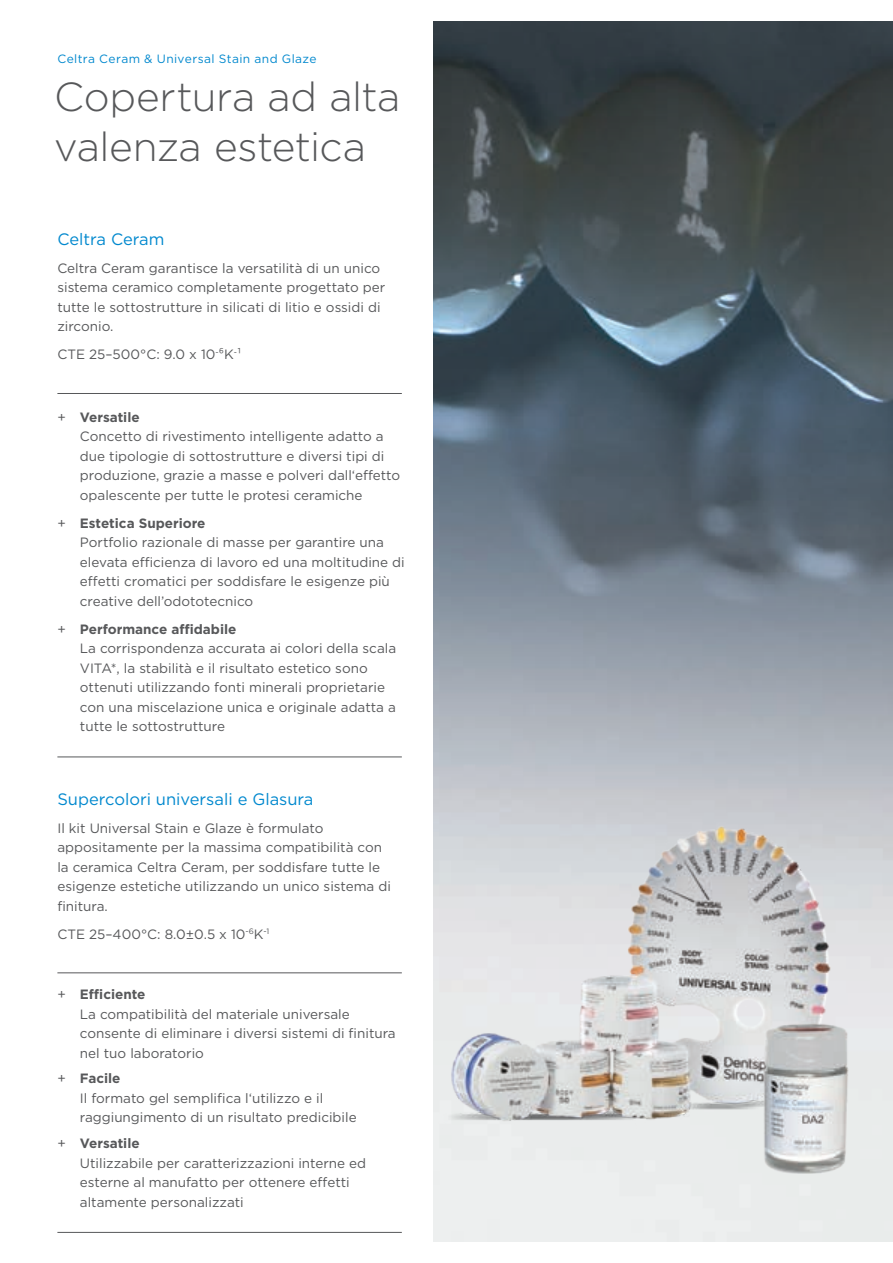
<style>
.page{position:relative;width:893px;height:1263px;background:#fff}
.page>*{position:absolute;margin:0;border:0;box-sizing:border-box;transform-origin:0 0}
.t1{font:300 40.5px/49.5px "Gotham";letter-spacing:-.01em;color:#57585a}
.t2{font:16.5px "Gotham";color:#0088ce}
.t3{font:13.5px/19.5px "Gotham";color:#57585a}
.t4{font:12px "Gotham";letter-spacing:.035em;color:#0088ce}
.s1{font-weight:700}
</style>
<div class="page">
<img style="left:434px;top:21px;width:459px;height:1221px">
<img style="left:390px;top:782px;width:503px;height:392px">
<img style="left:752px;top:1018px;width:105px;height:156px">
<hr style="left:57px;top:393px;width:345px;height:1px;background:#57585a">
<hr style="left:57px;top:756px;width:345px;height:1px;background:#57585a">
<hr style="left:57px;top:972px;width:345px;height:1px;background:#57585a">
<hr style="left:57px;top:1232px;width:345px;height:1px;background:#57585a">
<p class="t4" style="left:57px;top:51px;width:261px">Celtra Ceram &amp; Universal Stain and Glaze</p>
<h1 class="t1" style="left:54px;top:71px;width:348px">Copertura ad alta valenza estetica</h1>
<p class="t2" style="left:57px;top:229px;width:108px">Celtra Ceram</p>
<p class="t3" style="left:57px;top:258px;width:329px">Celtra Ceram garantisce la versatilità di un unico sistema ceramico completamente progettato per tutte le sottostrutture in silicati di litio e ossidi di zirconio.</p>
<p class="t3" style="left:57px;top:345px;width:186px">CTE 25–500°C: 9.0 x 10<sup>-</sup>⁶K<sup>-</sup>¹</p>
<p class="t3" style="left:80px;top:407px;width:322px;text-indent:-23px">+ <span class="s1">Versatile<br></span>Concetto di rivestimento intelligente adatto a due tipologie di sottostrutture e diversi tipi di produzione, grazie a masse e polveri dall‘effetto opalescente per tutte le protesi ceramiche</p>
<p class="t3" style="left:80px;top:513px;width:326px;text-indent:-23px">+ <span class="s1">Estetica Superiore<br></span>Portfolio razionale di masse per garantire una elevata efficienza di lavoro ed una moltitudine di effetti cromatici per soddisfare le esigenze più creative dell’odototecnico</p>
<p class="t3" style="left:80px;top:619px;width:318px;text-indent:-23px">+ <span class="s1">Performance affidabile<br></span>La corrispondenza accurata ai colori della scala VITA*, la stabilità e il risultato estetico sono ottenuti utilizzando fonti minerali proprietarie con una miscelazione unica e originale adatta a tutte le sottostrutture</p>
<p class="t2" style="left:57px;top:788px;width:258px">Supercolori universali e Glasura</p>
<p class="t3" style="left:57px;top:818px;width:335px">Il kit Universal Stain e Glaze è formulato appositamente per la massima compatibilità con la ceramica Celtra Ceram, per soddisfare tutte le esigenze estetiche utilizzando un unico sistema di finitura.</p>
<p class="t3" style="left:57px;top:924px;width:213px">CTE 25–400°C: 8.0±0.5 x 10<sup>-6</sup>K<sup>-1</sup></p>
<p class="t3" style="left:80px;top:984px;width:317px;text-indent:-23px">+ <span class="s1">Efficiente<br></span>La compatibilità del materiale universale consente di eliminare i diversi sistemi di finitura nel tuo laboratorio</p>
<p class="t3" style="left:80px;top:1069px;width:278px;text-indent:-23px">+ <span class="s1">Facile<br></span>Il formato gel semplifica l‘utilizzo e il raggiungimento di un risultato predicibile</p>
<p class="t3" style="left:80px;top:1133px;width:288px;text-indent:-23px">+ <span class="s1">Versatile<br></span>Utilizzabile per caratterizzazioni interne ed esterne al manufatto per ottenere effetti altamente personalizzati</p>
</div>
